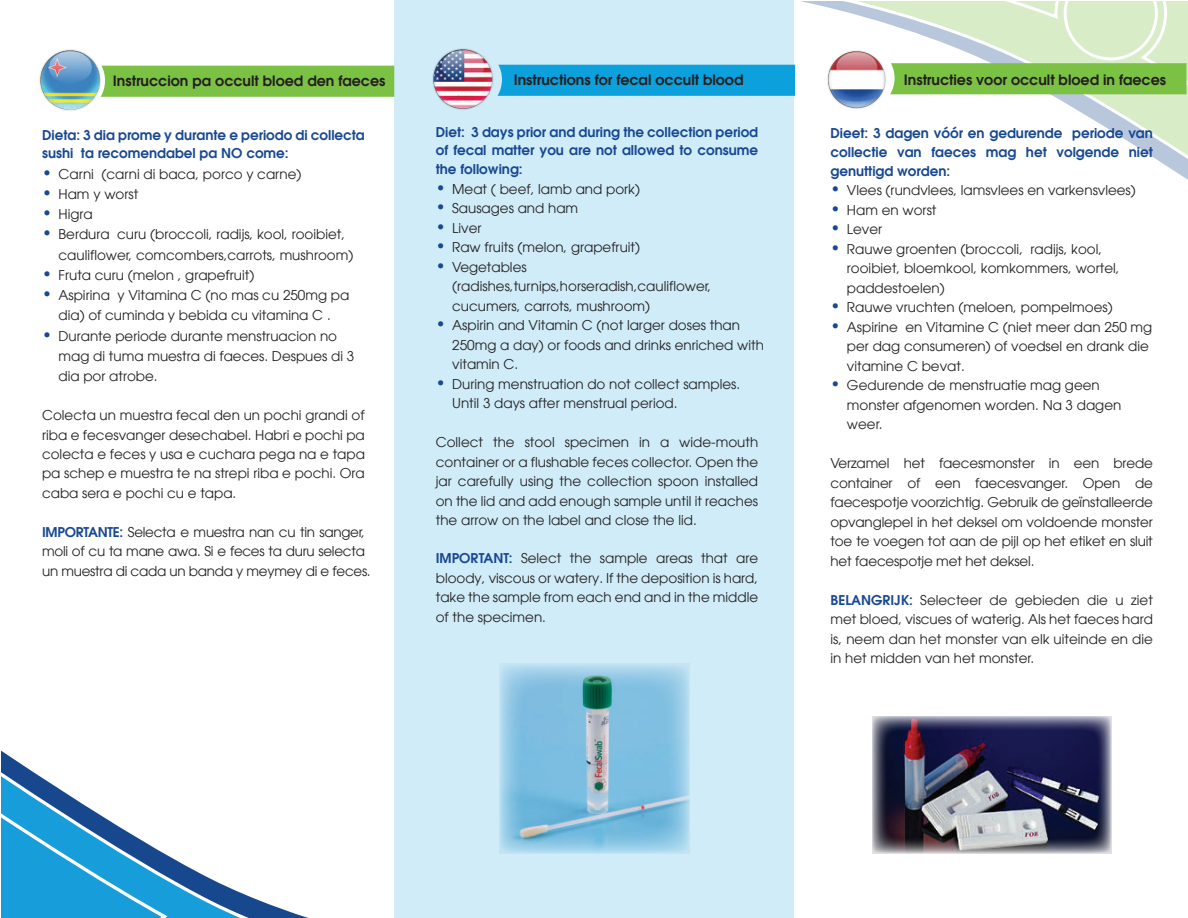
<style>
.page{position:relative;width:1188px;height:918px;background:#fff}
.page>*{position:absolute;margin:0;border:0;box-sizing:border-box;transform-origin:0 0}
.t1{font:600 14.25px "Avant Garde LT";color:#231f20}
.t2{font:13.5px/19.5px "Avant Garde LT";color:#231f20}
.t3{font:600 13.5px/18.8px "Avant Garde LT";color:#184892;text-align:justify}
.t4{font:13.5px/19.5px "Avant Garde LT";letter-spacing:-.02em;color:#231f20}
.s1{font-weight:600;font-size:16.5px;color:#184892}
.s2{font-weight:600;color:#184892}
</style>
<div class="page">
<div style="left:394px;top:0;width:400px;height:918px;background:#cfecf8"></div>
<img style="left:39px;top:49px;width:64px;height:62px">
<img style="left:432px;top:48px;width:62px;height:62px">
<svg style="left:171px;top:857px;width:137px;height:61px"></svg>
<svg style="left:2px;top:751px;width:169px;height:167px"></svg>
<div style="left:101px;top:66px;width:293px;height:31px;background:#7bc143"></div>
<svg style="left:497px;top:1px;width:691px;height:179px"></svg>
<img style="left:500px;top:664px;width:190px;height:190px">
<img style="left:872px;top:716px;width:239px;height:138px">
<p class="t1" style="left:113px;top:72px;width:274px">Instruccion pa occult bloed den faeces</p>
<p class="t1" style="left:514px;top:70px;width:231px">Instructions for fecal occult blood</p>
<p class="t1" style="left:904px;top:70px;width:264px">Instructies voor occult bloed in faeces</p>
<p class="t3" style="left:42px;top:125px;width:324px">Dieta: 3 dia prome y durante e periodo di collecta sushi ta recomendabel pa NO come:</p>
<p class="t2" style="left:42px;top:164px;width:261px"><span class="s1">•</span> Carni (carni di baca, porco y carne)</p>
<p class="t2" style="left:42px;top:184px;width:98px"><span class="s1">•</span> Ham y worst</p>
<p class="t2" style="left:42px;top:204px;width:52px"><span class="s1">•</span> Higra</p>
<p class="t2" style="left:59px;top:224px;width:296px;line-height:20.2px;text-indent:-16px"><span class="s1">•</span> Berdura curu (broccoli, radijs, kool, rooibiet, cauliflower, comcombers,carrots, mushroom)</p>
<p class="t2" style="left:42px;top:265px;width:214px"><span class="s1">•</span> Fruta curu (melon , grapefruit)</p>
<p class="t2" style="left:42px;top:285px;width:309px;line-height:20.2px;text-align:center"><span class="s1">•</span> Aspirina y Vitamina C (no mas cu 250mg pa dia) of cuminda y bebida cu vitamina C .</p>
<p class="t2" style="left:59px;top:325px;width:297px;line-height:20.2px;text-indent:-16px"><span class="s1">•</span> Durante periode durante menstruacion no mag di tuma muestra di faeces. Despues di 3 dia por atrobe.</p>
<p class="t2" style="left:42px;top:405px;width:324px;text-align:justify">Colecta un muestra fecal den un pochi grandi of riba e fecesvanger desechabel. Habri e pochi pa colecta e feces y usa e cuchara pega na e tapa pa schep e muestra te na strepi riba e pochi. Ora caba sera e pochi cu e tapa.</p>
<p class="t4" style="left:42px;top:522px;width:330px"><span class="s2">IMPORTANTE:</span> Selecta e muestra nan cu tin sanger, moli of cu ta mane awa. Si e feces ta duru selecta un muestra di cada un banda y meymey di e feces.</p>
<p class="t3" style="left:436px;top:122px;width:324px">Diet: 3 days prior and during the collection period of fecal matter you are not allowed to consume the following:</p>
<p class="t2" style="left:436px;top:179px;width:206px"><span class="s1">•</span> Meat ( beef, lamb and pork)</p>
<p class="t2" style="left:436px;top:198px;width:144px"><span class="s1">•</span> Sausages and ham</p>
<p class="t2" style="left:436px;top:218px;width:47px"><span class="s1">•</span> Liver</p>
<p class="t2" style="left:436px;top:237px;width:206px"><span class="s1">•</span> Raw fruits (melon, grapefruit)</p>
<p class="t2" style="left:452px;top:257px;width:261px;text-indent:-16px"><span class="s1">•</span> Vegetables (radishes,turnips,horseradish,cauliflower, cucumers, carrots, mushroom)</p>
<p class="t2" style="left:452px;top:315px;width:313px;text-indent:-16px"><span class="s1">•</span> Aspirin and Vitamin C (not larger doses than<br>250mg a day) or foods and drinks enriched with vitamin C.</p>
<p class="t2" style="left:452px;top:374px;width:289px;text-indent:-16px"><span class="s1">•</span> During menstruation do not collect samples.<br>Until 3 days after menstrual period.</p>
<p class="t2" style="left:436px;top:432px;width:324px;text-align:justify">Collect the stool specimen in a wide-mouth container or a flushable feces collector. Open the jar carefully using the collection spoon installed on the lid and add enough sample until it reaches the arrow on the label and close the lid.</p>
<p class="t2" style="left:436px;top:549px;width:324px;text-align:justify"><span class="s2">IMPORTANT:</span> Select the sample areas that are bloody, viscous or watery. If the deposition is hard, take the sample from each end and in the middle of the specimen.</p>
<p class="t3" style="left:831px;top:124px;width:324px">Dieet: 3 dagen vóór en gedurende periode van collectie van faeces mag het volgende niet genuttigd worden:</p>
<p class="t2" style="left:831px;top:181px;width:307px"><span class="s1">•</span> Vlees (rundvlees, lamsvlees en varkensvlees)</p>
<p class="t2" style="left:831px;top:200px;width:107px"><span class="s1">•</span> Ham en worst</p>
<p class="t2" style="left:831px;top:220px;width:53px"><span class="s1">•</span> Lever</p>
<p class="t2" style="left:847px;top:239px;width:274px;text-indent:-16px"><span class="s1">•</span> Rauwe groenten (broccoli, radijs, kool, rooibiet, bloemkool, komkommers, wortel, paddestoelen)</p>
<p class="t2" style="left:831px;top:298px;width:284px"><span class="s1">•</span> Rauwe vruchten (meloen, pompelmoes)</p>
<p class="t2" style="left:847px;top:317px;width:307px;text-indent:-16px"><span class="s1">•</span> Aspirine en Vitamine C (niet meer dan 250 mg per dag consumeren) of voedsel en drank die vitamine C bevat.</p>
<p class="t2" style="left:847px;top:376px;width:276px;text-indent:-16px"><span class="s1">•</span> Gedurende de menstruatie mag geen monster afgenomen worden. Na 3 dagen weer.</p>
<p class="t2" style="left:831px;top:454px;width:324px;text-align:justify">Verzamel het faecesmonster in een brede container of een faecesvanger. Open de faecespotje voorzichtig. Gebruik de geïnstalleerde opvanglepel in het deksel om voldoende monster toe te voegen tot aan de pijl op het etiket en sluit het faecespotje met het deksel.</p>
<p class="t2" style="left:831px;top:590px;width:324px;text-align:justify"><span class="s2">BELANGRIJK:</span> Selecteer de gebieden die u ziet met bloed, viscues of waterig. Als het faeces hard is, neem dan het monster van elk uiteinde en die in het midden van het monster.</p>
</div>
